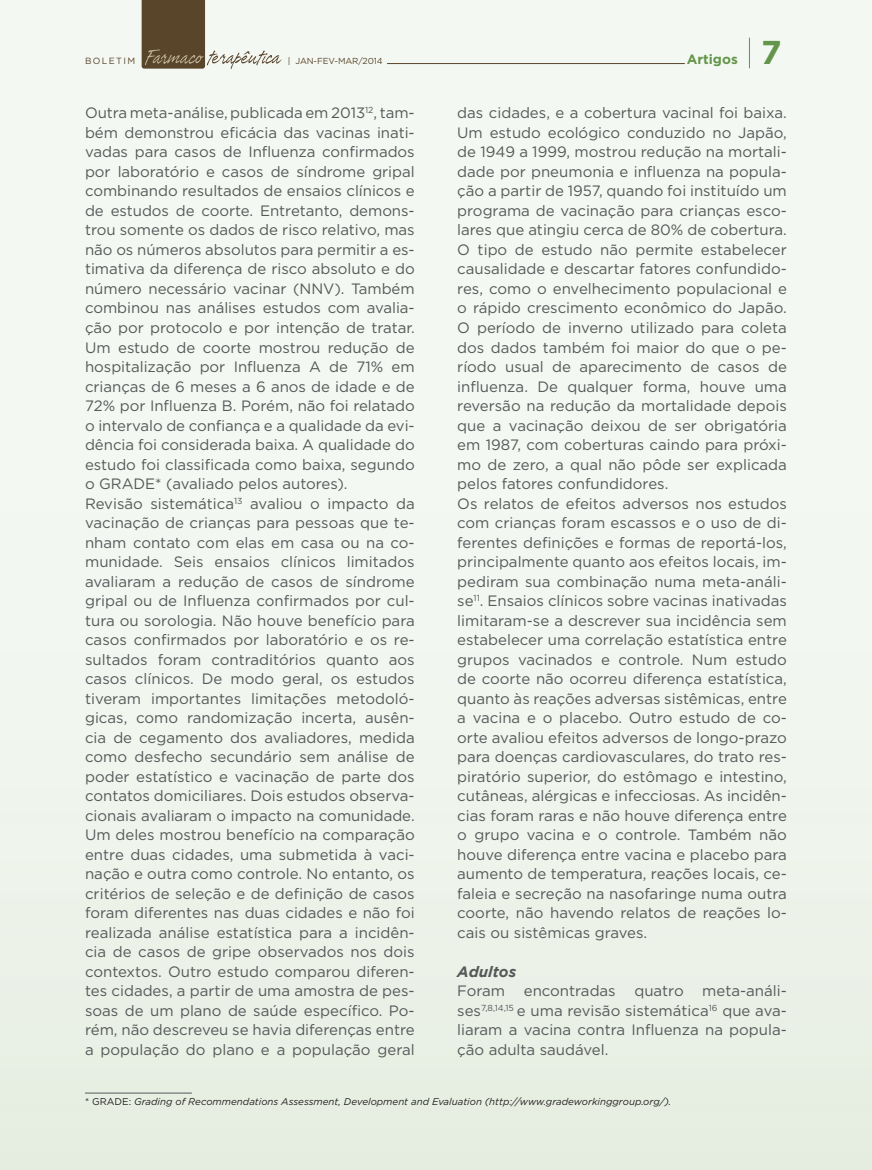
<style>
.page{position:relative;width:872px;height:1170px;background:#fff}
.page>*{position:absolute;margin:0;border:0;box-sizing:border-box;transform-origin:0 0}
.t1{font:700 33px "Gotham";color:#63954a}
.t2{font:15px/19.5px "Gotham";color:#57585a}
.t3{font:italic 700 15px "Gotham";color:#57585a}
.t4{font:700 13.5px "Gotham";color:#63954a}
.t5{font:italic 9.75px "Gotham";color:#231f20}
.t6{font:9px "Gotham";letter-spacing:.15em;color:#59452a}
.t7{font:8.7px "Gotham";letter-spacing:-.01em;color:#59452a}
.s1{font-style:normal}
</style>
<div class="page">
<div style="left:0;top:0;width:872px;height:1169px;background:linear-gradient(to right,#f0f5ee,#f0f5ee)"></div>
<svg style="left:142px;top:0;width:140px;height:69px"></svg>
<hr style="left:749px;top:38px;width:1px;height:30px;background:#63954a">
<hr style="left:387px;top:63px;width:298px;height:1px;background:#59452a">
<hr style="left:85px;top:1092px;width:107px;height:1px;background:#57585a">
<p class="t6" style="left:85px;top:55px;width:52px">BOLETIM</p>
<p class="t7" style="left:288px;top:55px;width:96px">| JAN-FEV-MAR/2014</p>
<p class="t4" style="left:687px;top:50px;width:52px">Artigos</p>
<h1 class="t1" style="left:761px;top:30px;width:22px">7</h1>
<p class="t2" style="left:85px;top:103px;width:331px">Outra meta-análise, publicada em 2013<sup>12</sup>, tam&shy;bém demonstrou eficácia das vacinas inati&shy;vadas para casos de Influenza confirmados por laboratório e casos de síndrome gripal combinando resultados de ensaios clínicos e de estudos de coorte. Entretanto, demons&shy;trou somente os dados de risco relativo, mas não os números absolutos para permitir a es&shy;timativa da diferença de risco absoluto e do número necessário vacinar (NNV). Também combinou nas análises estudos com avalia&shy;ção por protocolo e por intenção de tratar.<br>Um estudo de coorte mostrou redução de hospitalização por Influenza A de 71% em crianças de 6 meses a 6 anos de idade e de 72% por Influenza B. Porém, não foi relatado o intervalo de confiança e a qualidade da evi&shy;dência foi considerada baixa. A qualidade do estudo foi classificada como baixa, segundo o GRADE* (avaliado pelos autores).<br>Revisão sistemática<sup>13</sup> avaliou o impacto da vacinação de crianças para pessoas que te&shy;nham contato com elas em casa ou na co&shy;munidade. Seis ensaios clínicos limitados avaliaram a redução de casos de síndrome gripal ou de Influenza confirmados por cul&shy;tura ou sorologia. Não houve benefício para casos confirmados por laboratório e os re&shy;sultados foram contraditórios quanto aos casos clínicos. De modo geral, os estudos tiveram importantes limitações metodoló&shy;gicas, como randomização incerta, ausên&shy;cia de cegamento dos avaliadores, medida como desfecho secundário sem análise de poder estatístico e vacinação de parte dos contatos domiciliares. Dois estudos observa&shy;cionais avaliaram o impacto na comunidade.<br>Um deles mostrou benefício na comparação entre duas cidades, uma submetida à vaci&shy;nação e outra como controle. No entanto, os critérios de seleção e de definição de casos foram diferentes nas duas cidades e não foi realizada análise estatística para a incidên&shy;cia de casos de gripe observados nos dois contextos. Outro estudo comparou diferen&shy;tes cidades, a partir de uma amostra de pes&shy;soas de um plano de saúde específico. Po&shy;rém, não descreveu se havia diferenças entre a população do plano e a população geral</p>
<p class="t2" style="left:457px;top:103px;width:331px">das cidades, e a cobertura vacinal foi baixa.<br>Um estudo ecológico conduzido no Japão, de 1949 a 1999, mostrou redução na mortali&shy;dade por pneumonia e influenza na popula&shy;ção a partir de 1957, quando foi instituído um programa de vacinação para crianças esco&shy;lares que atingiu cerca de 80% de cobertura.<br>O tipo de estudo não permite estabelecer causalidade e descartar fatores confundido&shy;res, como o envelhecimento populacional e o rápido crescimento econômico do Japão.<br>O período de inverno utilizado para coleta dos dados também foi maior do que o pe&shy;ríodo usual de aparecimento de casos de influenza. De qualquer forma, houve uma reversão na redução da mortalidade depois que a vacinação deixou de ser obrigatória em 1987, com coberturas caindo para próxi&shy;mo de zero, a qual não pôde ser explicada pelos fatores confundidores.<br>Os relatos de efeitos adversos nos estudos com crianças foram escassos e o uso de di&shy;ferentes definições e formas de reportá-los, principalmente quanto aos efeitos locais, im&shy;pediram sua combinação numa meta-análi&shy;se<sup>11</sup>. Ensaios clínicos sobre vacinas inativadas limitaram-se a descrever sua incidência sem estabelecer uma correlação estatística entre grupos vacinados e controle. Num estudo de coorte não ocorreu diferença estatística, quanto às reações adversas sistêmicas, entre a vacina e o placebo. Outro estudo de co&shy;orte avaliou efeitos adversos de longo-prazo para doenças cardiovasculares, do trato res&shy;piratório superior, do estômago e intestino, cutâneas, alérgicas e infecciosas. As incidên&shy;cias foram raras e não houve diferença entre o grupo vacina e o controle. Também não houve diferença entre vacina e placebo para aumento de temperatura, reações locais, ce&shy;faleia e secreção na nasofaringe numa outra coorte, não havendo relatos de reações lo&shy;cais ou sistêmicas graves.</p>
<p class="t3" style="left:457px;top:962px;width:60px">Adultos</p>
<p class="t2" style="left:457px;top:980px;width:331px;text-align:justify">Foram encontradas quatro meta-análi&shy;ses<sup>7,8,14,15</sup> e uma revisão sistemática<sup>16</sup> que ava&shy;liaram a vacina contra Influenza na popula&shy;ção adulta saudável.</p>
<p class="t5" style="left:85px;top:1095px;width:588px"><span class="s1">* GRADE:</span> Grading of Recommendations Assessment, Development and Evaluation (http://www.gradeworkinggroup.org/).</p>
</div>
